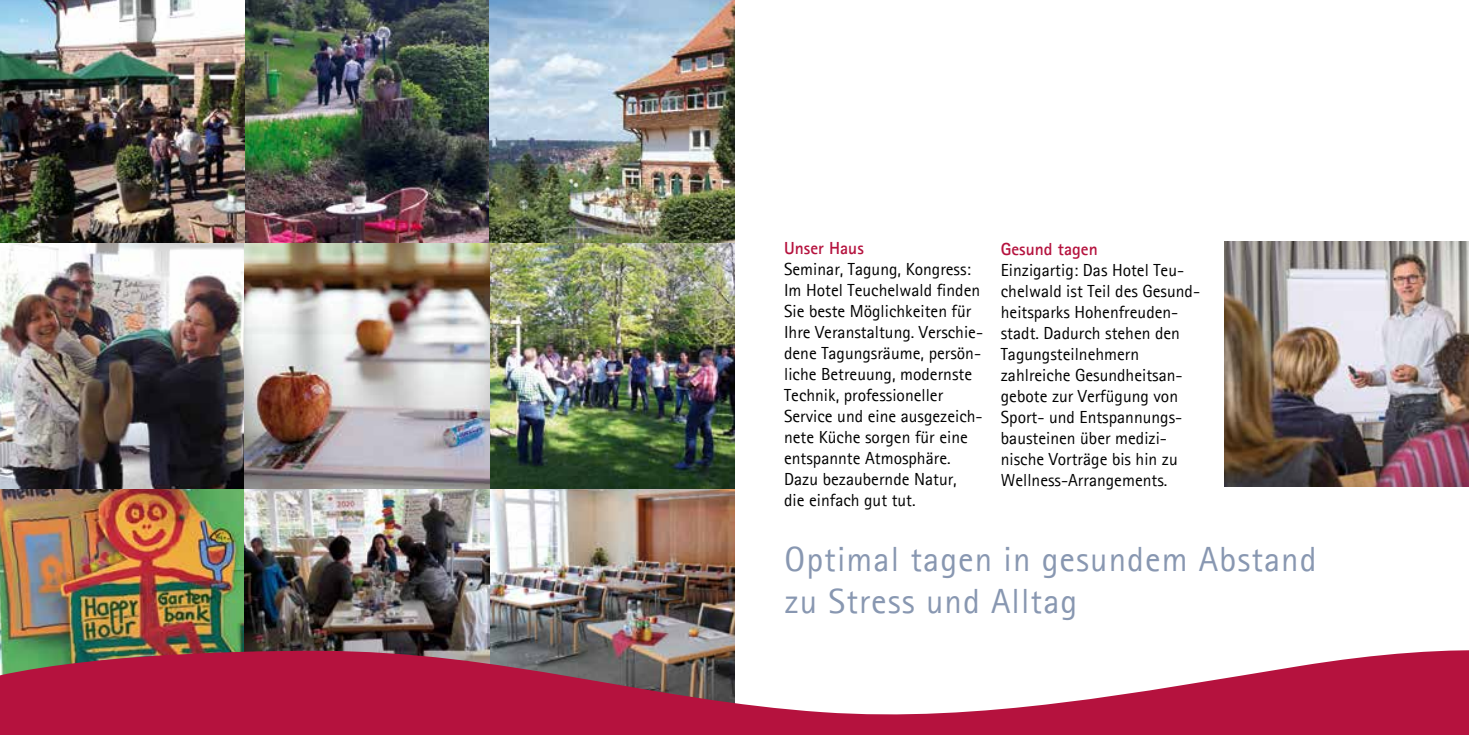
<style>
.page{position:relative;width:1469px;height:735px;background:#fff}
.page>*{position:absolute;margin:0;border:0;box-sizing:border-box;transform-origin:0 0}
.t1{font:35px/42px "Agfa Rotis Sans Serif";letter-spacing:.03em;color:#8897b1}
.t2{font:17.5px/21px "Agfa Rotis Sans Serif";color:#000}
.t3{font:700 17.5px "Agfa Rotis Sans Serif";color:#b5123e}
</style>
<div class="page">
<img style="left:489px;top:488px;width:245px;height:152px">
<img style="left:0;top:488px;width:244px;height:152px">
<img style="left:244px;top:488px;width:245px;height:152px">
<img style="left:1224px;top:242px;width:244px;height:244px">
<img style="left:0;top:0;width:734px;height:243px">
<img style="left:0;top:243px;width:734px;height:245px">
<svg style="left:0;top:640px;width:1468px;height:94px;fill:#b5123e"></svg>
<p class="t3" style="left:784px;top:237px;width:81px">Unser Haus</p>
<p class="t2" style="left:784px;top:258px;width:200px">Seminar, Tagung, Kongress:<br>Im Hotel Teuchelwald finden<br>Sie beste Möglichkeiten für<br>Ihre Veranstaltung. Verschie&shy;dene Tagungsräume, persön&shy;liche Betreuung, modernste<br>Technik, professioneller<br>Service und eine ausgezeich&shy;nete Küche sorgen für eine entspannte Atmosphäre.<br>Dazu bezaubernde Natur,<br>die einfach gut tut.</p>
<p class="t3" style="left:1000px;top:238px;width:98px">Gesund tagen</p>
<p class="t2" style="left:1000px;top:259px;width:201px">Einzigartig: Das Hotel Teu&shy;chelwald ist Teil des Gesund&shy;heitsparks Hohenfreuden&shy;stadt. Dadurch stehen den<br>Tagungsteilnehmern zahlreiche Gesundheitsan&shy;gebote zur Verfügung von<br>Sport- und Entspannungs&shy;bausteinen über medizi&shy;nische Vorträge bis hin zu<br>Wellness-Arrangements.</p>
<h1 class="t1" style="left:784px;top:537px;width:533px">Optimal tagen in gesundem Abstand zu Stress und Alltag</h1>
</div>
